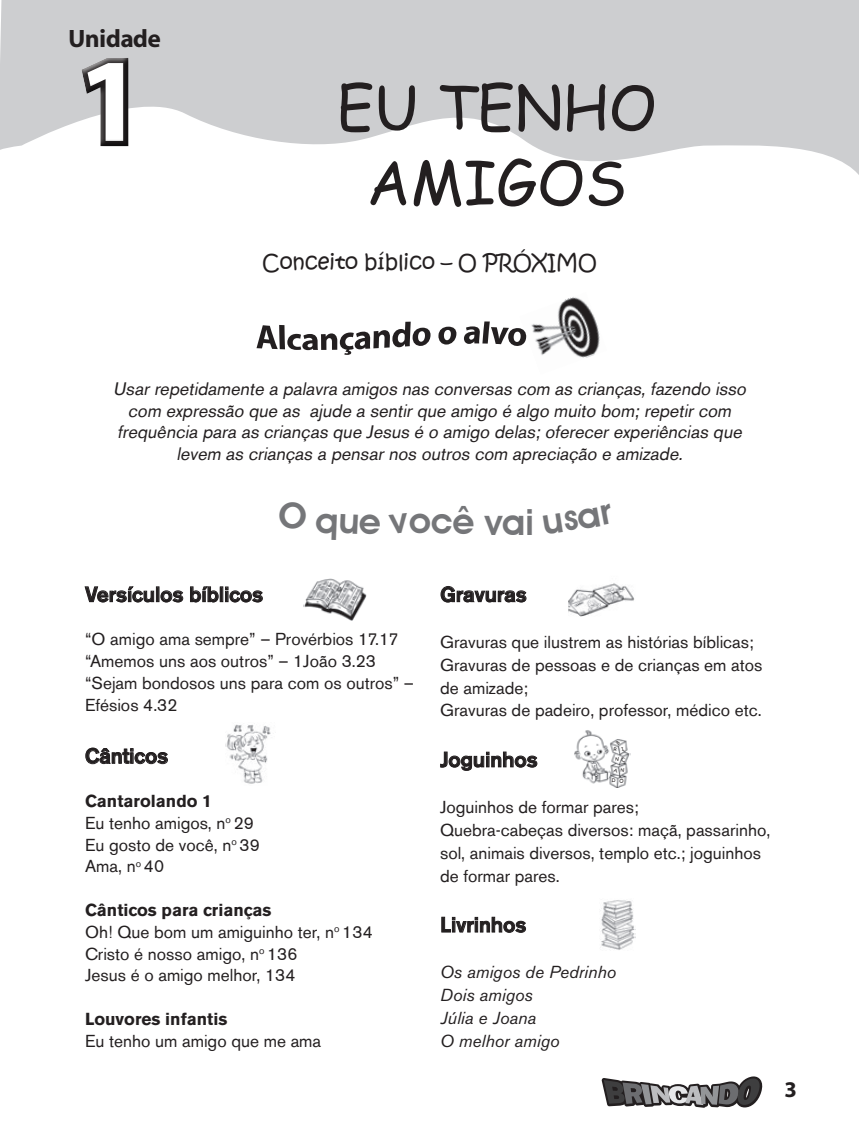
<style>
.page{position:relative;width:859px;height:1132px;background:#fff}
.page>*{position:absolute;margin:0;border:0;box-sizing:border-box;transform-origin:0 0}
.t1{font:119.7px "Myriad Headline";color:#fff}
.titulo_Unidade{font:60px/75px "Comic Sans MS";color:#231f20;text-align:center}
.t2{font:600 36px "Avant Garde IT Cby BT";color:#757679}
.t3{font:25.2px "Myriad Headline";color:#231f20}
.t4{font:700 22.5px "Myriad Pro";color:#231f20}
.sub_uni{font:500 21px "Akzidenz Grotesk BE";color:#231f20}
.conceito_biblico{font:21px "Kristen ITC";color:#231f20}
.Alcancando_o_alvo{font:italic 18px/21.6px "Akzidenz Grotesk BE";color:#231f20;text-align:center}
.t5{font:17.25px/23px "Akzidenz Grotesk BE";color:#231f20}
.t6{font:italic 17.25px "Akzidenz Grotesk BE";color:#231f20}
.tex_corrido{font:700 17.25px "Akzidenz Grotesk BE";color:#231f20}
.t7{font:5.1px "Kids";color:#231f20}
</style>
<div class="page">
<img style="left:531px;top:297px;width:69px;height:61px">
<svg style="left:256px;top:321px;width:175px;height:34px"></svg>
<svg style="left:438px;top:326px;width:19px;height:18px"></svg>
<svg style="left:464px;top:321px;width:63px;height:25px"></svg>
<svg style="left:0;top:0;width:859px;height:175px;fill:#cdced0"></svg>
<img style="left:574px;top:730px;width:57px;height:56px">
<svg style="left:602px;top:1076px;width:161px;height:31px"></svg>
<img style="left:600px;top:900px;width:35px;height:50px">
<img style="left:303px;top:578px;width:64px;height:42px">
<img style="left:226px;top:724px;width:45px;height:60px">
<svg style="left:84px;top:586px;width:70px;height:16px"></svg>
<div style="left:156px;top:586px;width:3px;height:15px;border:1px solid #231f20"></div>
<svg style="left:160px;top:590px;width:24px;height:12px"></svg>
<svg style="left:190px;top:586px;width:29px;height:16px"></svg>
<div style="left:220px;top:586px;width:3px;height:15px;border:1px solid #231f20"></div>
<svg style="left:226px;top:586px;width:37px;height:16px"></svg>
<svg style="left:85px;top:747px;width:83px;height:17px"></svg>
<svg style="left:440px;top:586px;width:87px;height:16px"></svg>
<svg style="left:440px;top:751px;width:98px;height:19px"></svg>
<svg style="left:441px;top:916px;width:85px;height:16px"></svg>
<img style="left:568px;top:583px;width:66px;height:33px">
<div style="left:74px;top:49px;width:60px;height:100px;background:#fff;opacity:.75"></div>
<div style="left:81px;top:54px;width:56px;height:101px;background:#231f20;opacity:.75"></div>
<svg style="left:616px;top:740px;width:8px;height:10px"></svg>
<svg style="left:613px;top:757px;width:13px;height:15px"></svg>
<p class="t3" style="left:68px;top:26px;width:94px">Unidade</p>
<h1 class="t1" style="left:78px;top:39px;width:66px">1</h1>
<p class="titulo_Unidade" style="left:337px;top:68px;width:321px">EU TENHO<br>AMIGOS</p>
<p class="conceito_biblico" style="left:262px;top:248px;width:336px">Conceito bíblico – O PRÓXIMO</p>
<p class="Alcancando_o_alvo" style="left:113px;top:378px;width:638px">Usar repetidamente a palavra amigos nas conversas com as crianças, fazendo isso com expressão que as ajude a sentir que amigo é algo muito bom; repetir com frequência para as crianças que Jesus é o amigo delas; oferecer experiências que levem as crianças a pensar nos outros com apreciação e amizade.</p>
<h3 class="t2" style="left:452px;top:500px;width:83px">ê vai</h3>
<p class="sub_uni" style="left:85px;top:581px;width:180px">Versículos bíblicos</p>
<p class="t5" style="left:85px;top:627px;width:315px">“O amigo ama sempre” – Provérbios 17.17</p>
<p class="t5" style="left:85px;top:649px;width:292px">“Amemos uns aos outros” – 1João 3.23</p>
<p class="t5" style="left:85px;top:671px;width:330px;line-height:21.8px">“Sejam bondosos uns para com os outros” –<br>Efésios 4.32</p>
<p class="sub_uni" style="left:85px;top:742px;width:85px">Cânticos</p>
<p class="tex_corrido" style="left:85px;top:790px;width:128px">Cantarolando 1</p>
<p class="t5" style="left:85px;top:811px;width:170px">Eu tenho amigos, n<sup>o</sup> 29</p>
<p class="t5" style="left:85px;top:832px;width:176px">Eu gosto de você, n<sup>o</sup> 39</p>
<p class="t5" style="left:85px;top:854px;width:81px">Ama, n<sup>o</sup> 40</p>
<p class="tex_corrido" style="left:85px;top:899px;width:188px">Cânticos para crianças</p>
<p class="t5" style="left:85px;top:920px;width:289px">Oh! Que bom um amiguinho ter, n<sup>o</sup> 134</p>
<p class="t5" style="left:85px;top:941px;width:214px">Cristo é nosso amigo, n<sup>o</sup> 136</p>
<p class="t5" style="left:85px;top:963px;width:212px">Jesus é o amigo melhor, 134</p>
<p class="tex_corrido" style="left:85px;top:1008px;width:144px">Louvores infantis</p>
<p class="t5" style="left:85px;top:1029px;width:238px">Eu tenho um amigo que me ama</p>
<p class="sub_uni" style="left:440px;top:581px;width:88px">Gravuras</p>
<p class="t5" style="left:440px;top:630px;width:315px">Gravuras que ilustrem as histórias bíblicas;</p>
<p class="t5" style="left:440px;top:653px;width:324px">Gravuras de pessoas e de crianças em atos de amizade;</p>
<p class="t5" style="left:440px;top:698px;width:323px">Gravuras de padeiro, professor, médico etc.</p>
<p class="sub_uni" style="left:440px;top:746px;width:99px">Joguinhos</p>
<p class="t5" style="left:440px;top:795px;width:200px">Joguinhos de formar pares;</p>
<p class="t5" style="left:440px;top:818px;width:332px">Quebra-cabeças diversos: maçã, passarinho, sol, animais diversos, templo etc.; joguinhos de formar pares.</p>
<p class="sub_uni" style="left:440px;top:911px;width:88px">Livrinhos</p>
<p class="t6" style="left:440px;top:961px;width:178px">Os amigos de Pedrinho</p>
<p class="t6" style="left:440px;top:984px;width:94px">Dois amigos</p>
<p class="t6" style="left:440px;top:1007px;width:97px">Júlia e Joana</p>
<p class="t6" style="left:440px;top:1030px;width:121px">O melhor amigo</p>
<p class="t7" style="left:614px;top:745px;width:4px">R</p>
<p class="t7" style="left:615px;top:755px;width:5px">N</p>
<p class="t7" style="left:620px;top:766px;width:5px">N</p>
<p class="t7" style="left:612px;top:777px;width:6px">D</p>
<p class="t7" style="left:619px;top:777px;width:6px">O</p>
<h3 class="t4" style="left:784px;top:1074px;width:14px">3</h3>
</div>
